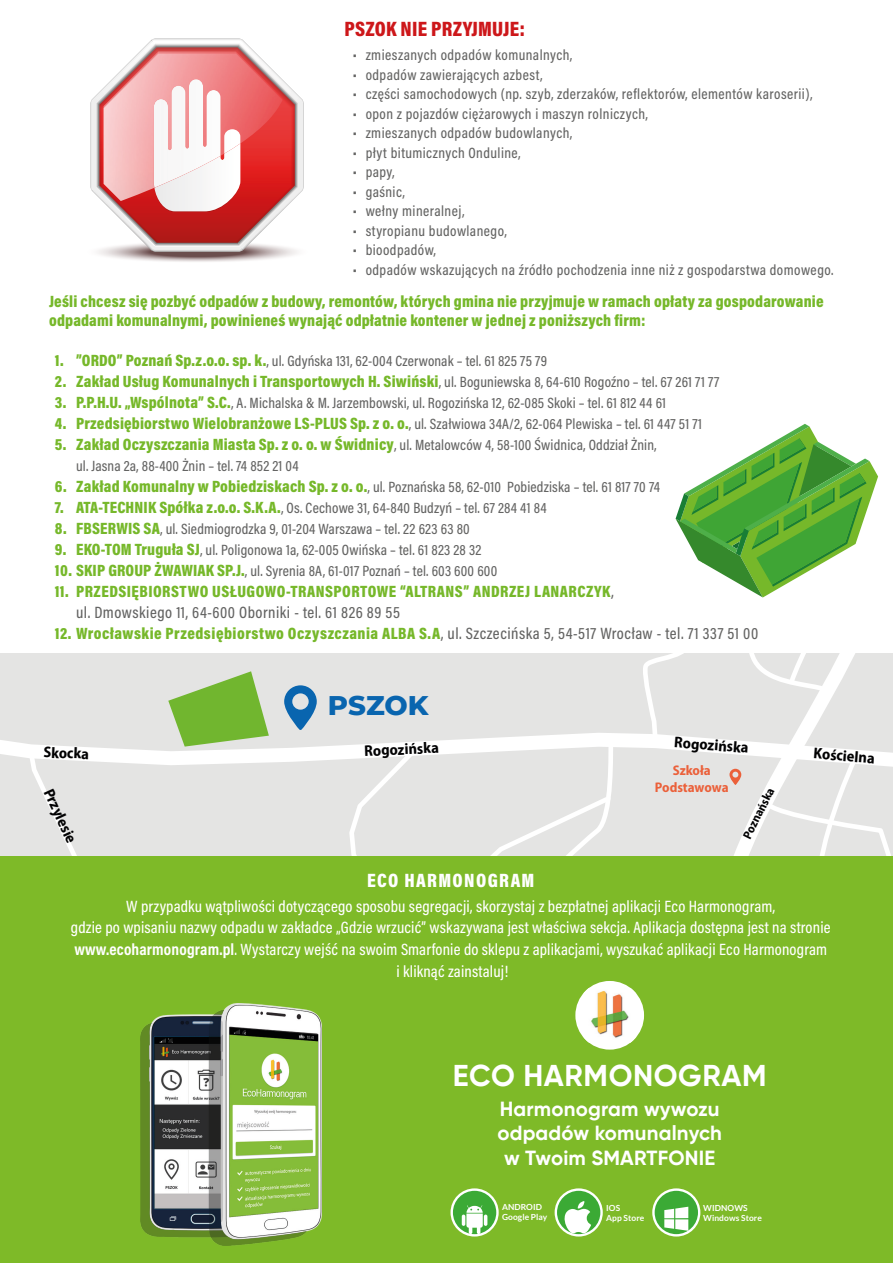
<style>
.page{position:relative;width:893px;height:1263px;background:#fff}
.page>*{position:absolute;margin:0;border:0;box-sizing:border-box;transform-origin:0 0}
.t1{font:700 30px "Gilroy";letter-spacing:.02em;color:#fff}
.t2{font:800 27.6px "Montserrat";color:#0965af}
.t3{font:900 21px "Acumin Pro Cond";letter-spacing:.01em;color:#cd171a}
.t4{font:700 20.4px/24.5px "Gilroy";letter-spacing:.01em;color:#fff;text-align:center}
.t5{font:900 19.5px "Acumin Pro Cond";letter-spacing:.07em;color:#fff}
.t6{font:900 16.5px/19.2px "Acumin Pro Cond";letter-spacing:.01em;color:#76b82a}
.t7{font:500 16.5px/21.6px "Acumin Pro Cond";letter-spacing:.01em;color:#fff;text-align:center}
.t8{font:900 16.5px/21px "Acumin Pro Cond";letter-spacing:.03em;color:#76b82a}
.t9{font:700 semi-condensed 15.6px "Myriad Pro";color:#020203}
.t10{font:500 15px "Acumin Pro Cond";letter-spacing:.025em;color:#646463}
.t11{font:700 semi-condensed 13.95px "Myriad Pro";color:#eb603a}
.t12{font:700 semi-condensed 12.45px "Myriad Pro";color:#020203}
.t13{font:700 8.4px/10.1px "Lato";letter-spacing:.01em;color:#fff}
.s1{font-size:16.5px}
.s2{font-weight:900;font-size:16.5px;color:#76b82a}
.s3{font-weight:500;font-size:15px;color:#646463}
.s4{font-weight:500;color:#646463}
.s5{font-weight:700}
</style>
<div class="page">
<div style="left:0;top:855px;width:893px;height:408px;background:#7eba28"></div>
<img style="left:98px;top:252px;width:199px;height:10px">
<svg style="left:90px;top:38px;width:214px;height:214px"></svg>
<div style="left:575px;top:981px;width:69px;height:69px;background:#fff;border-radius:50%"></div>
<img style="left:584px;top:988px;width:52px;height:55px">
<img style="left:141px;top:1004px;width:180px;height:241px">
<svg style="left:452px;top:1189px;width:45px;height:46px"></svg>
<div style="left:450px;top:1188px;width:49px;height:48px;border:2px solid #fff;border-radius:50%"></div>
<svg style="left:462px;top:1205px;width:25px;height:29px"></svg>
<svg style="left:556px;top:1189px;width:46px;height:46px"></svg>
<div style="left:555px;top:1188px;width:48px;height:48px;border:2px solid #fff;border-radius:50%"></div>
<svg style="left:563px;top:1201px;width:28px;height:32px"></svg>
<svg style="left:653px;top:1189px;width:46px;height:46px"></svg>
<div style="left:652px;top:1188px;width:48px;height:48px;border:2px solid #fff;border-radius:50%"></div>
<svg style="left:664px;top:1207px;width:24px;height:24px"></svg>
<div style="left:0;top:653px;width:893px;height:202px;background:#e4e4e3"></div>
<svg style="left:317px;top:733px;width:325px;height:28px"></svg>
<svg style="left:347px;top:737px;width:269px;height:118px"></svg>
<svg style="left:0;top:671px;width:317px;height:184px"></svg>
<svg style="left:642px;top:653px;width:251px;height:202px"></svg>
<svg style="left:676px;top:424px;width:202px;height:173px"></svg>
<h3 class="t3" style="left:344px;top:15px;width:182px">PSZOK NIE PRZYJMUJE:</h3>
<p class="t10" style="left:353px;top:45px;width:221px"><span class="s1">•</span> zmieszanych odpadów komunalnych,</p>
<p class="t10" style="left:353px;top:65px;width:191px"><span class="s1">•</span> odpadów zawierających azbest,</p>
<p class="t10" style="left:353px;top:84px;width:461px"><span class="s1">•</span> części samochodowych (np. szyb, zderzaków, reflektorów, elementów karoserii),</p>
<p class="t10" style="left:353px;top:104px;width:297px"><span class="s1">•</span> opon z pojazdów ciężarowych i maszyn rolniczych,</p>
<p class="t10" style="left:353px;top:123px;width:221px"><span class="s1">•</span> zmieszanych odpadów budowlanych,</p>
<p class="t10" style="left:353px;top:143px;width:169px"><span class="s1">•</span> płyt bitumicznych Onduline,</p>
<p class="t10" style="left:353px;top:162px;width:43px"><span class="s1">•</span> papy,</p>
<p class="t10" style="left:353px;top:182px;width:53px"><span class="s1">•</span> gaśnic,</p>
<p class="t10" style="left:353px;top:201px;width:113px"><span class="s1">•</span> wełny mineralnej,</p>
<p class="t10" style="left:353px;top:221px;width:155px"><span class="s1">•</span> styropianu budowlanego,</p>
<p class="t10" style="left:353px;top:240px;width:85px"><span class="s1">•</span> bioodpadów,</p>
<p class="t10" style="left:353px;top:260px;width:482px"><span class="s1">•</span> odpadów wskazujących na źródło pochodzenia inne niż z gospodarstwa domowego.</p>
<p class="t6" style="left:49px;top:291px;width:776px">Jeśli chcesz się pozbyć odpadów z budowy, remontów, których gmina nie przyjmuje w ramach opłaty za gospodarowanie odpadami komunalnymi, powinieneś wynająć odpłatnie kontener w jednej z poniższych firm:</p>
<p class="t10" style="left:55px;top:351px;width:494px"><span class="s2">1. ”ORDO” Poznań Sp.z.o.o. sp. k.</span>, ul. Gdyńska 131, 62-004 Czerwonak – tel. 61 825 75 79</p>
<p class="t6" style="left:55px;top:371px;width:666px">2. Zakład Usług Komunalnych i Transportowych H. Siwiński<span class="s3">, ul. Boguniewska 8, 64-610 Rogoźno – tel. 67 261 71 77</span></p>
<p class="t10" style="left:55px;top:393px;width:613px"><span class="s2">3. P.P.H.U. „Wspólnota” S.C.</span>, A. Michalska &amp; M. Jarzembowski, ul. Rogozińska 12, 62-085 Skoki – tel. 61 812 44 61</p>
<p class="t10" style="left:55px;top:414px;width:649px"><span class="s2">4. Przedsiębiorstwo Wielobranżowe LS-PLUS Sp. z o. o.</span>, ul. Szałwiowa 34A/2, 62-064 Plewiska – tel. 61 447 51 71</p>
<p class="t6" style="left:55px;top:434px;width:603px">5. Zakład Oczyszczania Miasta Sp. z o. o. w Świdnicy<span class="s3">, ul. Metalowców 4, 58-100 Świdnica, Oddział Żnin,</span></p>
<p class="t10" style="left:76px;top:456px;width:224px">ul. Jasna 2a, 88-400 Żnin – tel. 74 852 21 04</p>
<p class="t10" style="left:55px;top:477px;width:607px"><span class="s2">6. Zakład Komunalny w Pobiedziskach Sp. z o. o.</span>, ul. Poznańska 58, 62-010 Pobiedziska – tel. 61 817 70 74</p>
<p class="t10" style="left:55px;top:498px;width:493px"><span class="s2">7. ATA-TECHNIK Spółka z.o.o. S.K.A.</span>, Os. Cechowe 31, 64-840 Budzyń – tel. 67 284 41 84</p>
<p class="t10" style="left:55px;top:519px;width:416px"><span class="s2">8. FBSERWIS SA</span>, ul. Siedmiogrodzka 9, 01-204 Warszawa – tel. 22 623 63 80</p>
<p class="t10" style="left:55px;top:540px;width:428px"><span class="s2">9. EKO-TOM Truguła SJ</span>, ul. Poligonowa 1a, 62-005 Owińska – tel. 61 823 28 32</p>
<p class="t10" style="left:55px;top:561px;width:444px"><span class="s2">10. SKIP GROUP ŻWAWIAK SP.J.</span>, ul. Syrenia 8A, 61-017 Poznań – tel. 603 600 600</p>
<p class="t8" style="left:76px;top:580px;width:539px;text-indent:-21px">11. PRZEDSIĘBIORSTWO USŁUGOWO-TRANSPORTOWE “ALTRANS” ANDRZEJ LANARCZYK<span class="s4">, ul. Dmowskiego 11, 64-600 Oborniki - tel. 61 826 89 55</span></p>
<p class="t8" style="left:55px;top:622px;width:705px">12. Wrocławskie Przedsiębiorstwo Oczyszczania ALBA S.A<span class="s4">, ul. Szczecińska 5, 54-517 Wrocław - tel. 71 337 51 00</span></p>
<p class="t9" style="left:44px;top:743px;width:47px;rotate:2deg">Skocka</p>
<p class="t9" style="left:56px;top:786px;width:60px;rotate:65deg">Przylesie</p>
<h2 class="t2" style="left:328px;top:685px;width:102px">PSZOK</h2>
<p class="t9" style="left:364px;top:742px;width:76px;rotate:-2deg">Rogozińska</p>
<p class="t9" style="left:675px;top:734px;width:76px;rotate:4deg">Rogozińska</p>
<p class="t11" style="left:673px;top:763px;width:40px">Szkoła</p>
<p class="t11" style="left:655px;top:779px;width:75px">Podstawowa</p>
<p class="t12" style="left:740px;top:835px;width:57px;rotate:-64deg">Poznańska</p>
<p class="t9" style="left:814px;top:745px;width:63px;rotate:4deg">Kościelna</p>
<h3 class="t5" style="left:367px;top:868px;width:169px">ECO HARMONOGRAM</h3>
<p class="t7" style="left:71px;top:895px;width:761px">W przypadku wątpliwości dotyczącego sposobu segregacji, skorzystaj z bezpłatnej aplikacji Eco Harmonogram,<br>gdzie po wpisaniu nazwy odpadu w zakładce „Gdzie wrzucić” wskazywana jest właściwa sekcja. Aplikacja dostępna jest na stronie <span class="s5">www.ecoharmonogram.pl</span>. Wystarczy wejść na swoim Smarfonie do sklepu z aplikacjami, wyszukać aplikacji Eco Harmonogram i kliknąć zainstaluj!</p>
<h1 class="t1" style="left:453px;top:1057px;width:315px">ECO HARMONOGRAM</h1>
<h3 class="t4" style="left:497px;top:1096px;width:226px">Harmonogram wywozu odpadów komunalnych w Twoim SMARTFONIE</h3>
<p class="t13" style="left:502px;top:1202px;width:47px">ANDROID<br>Google Play</p>
<p class="t13" style="left:606px;top:1202px;width:40px">IOS<br>App Store</p>
<p class="t13" style="left:703px;top:1202px;width:60px">WIDNOWS<br>Windows Store</p>
</div>
